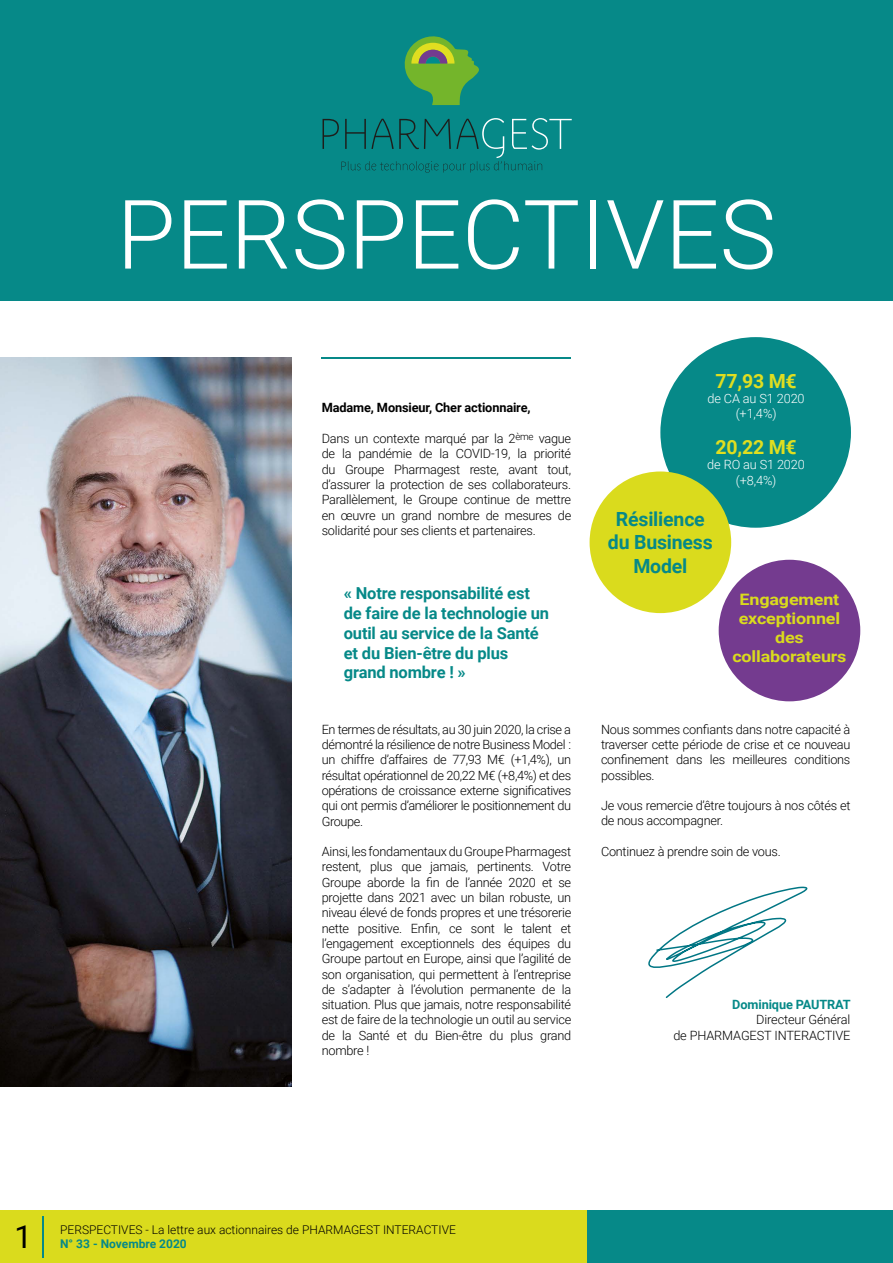
<style>
.page{position:relative;width:893px;height:1263px;background:#fff}
.page>*{position:absolute;margin:0;border:0;box-sizing:border-box;transform-origin:0 0}
.t1{font:300 96px "Roboto";color:#fff}
.t2{font:31.5px "Roboto";color:#000}
.t3{font:700 19.5px/23.4px "Roboto";letter-spacing:-.01em;color:#068988;text-align:center}
.t4{font:700 19.5px "Roboto";letter-spacing:-.01em;color:#e0de20}
.t5{font:700 16.5px/19.8px "Roboto";letter-spacing:-.01em;color:#068988}
.t6{font:700 15.75px/18.9px "Roboto";letter-spacing:-.01em;color:#dadb1d;text-align:center;scale:1.14 1}
.t7{font:300 12.75px/15.3px "Roboto";letter-spacing:-.02em;color:#000;text-align:justify}
.t8{font:300 12.75px/15.3px "Roboto";letter-spacing:-.01em;color:#fff;text-align:center}
.t9{font:700 12.75px "Roboto";letter-spacing:-.01em;color:#000}
.t10{font:700 12.75px "Roboto";letter-spacing:-.01em;color:#068988}
.t11{font:300 12px "Roboto";color:#000}
.t12{font:700 12px "Roboto";color:#068988}
.s1{color:#fff}
</style>
<div class="page">
<div style="left:586px;top:1211px;width:307px;height:52px;background:#068988"></div>
<div style="left:0;top:1211px;width:586px;height:52px;background:#dadb1d"></div>
<hr style="left:43px;top:1216px;width:1px;height:42px;background:#068988">
<div style="left:660px;top:337px;width:191px;height:191px;background:#068988;border-radius:50%"></div>
<div style="left:719px;top:560px;width:141px;height:141px;background:#743b8f;border-radius:50%"></div>
<div style="left:0;top:0;width:893px;height:301px;background:#068988"></div>
<img style="left:0;top:357px;width:292px;height:729px">
<hr style="left:322px;top:357px;width:249px;height:1px;background:#068988">
<svg style="left:404px;top:36px;width:75px;height:69px"></svg>
<svg style="left:323px;top:118px;width:249px;height:55px"></svg>
<div style="left:590px;top:471px;width:141px;height:142px;background:#dadb1d;border-radius:50%"></div>
<svg style="left:648px;top:886px;width:160px;height:112px"></svg>
<h1 class="t1" style="left:117px;top:167px;width:661px">PERSPECTIVES</h1>
<p class="t9" style="left:322px;top:399px;width:210px">Madame, Monsieur, Cher actionnaire,</p>
<p class="t7" style="left:322px;top:430px;width:251px">Dans un contexte marqué par la 2<sup>ème</sup> vague de la pandémie de la COVID-19, la priorité du Groupe Pharmagest reste, avant tout, d’assurer la protection de ses collaborateurs.<br>Parallèlement, le Groupe continue de mettre en œuvre un grand nombre de mesures de solidarité pour ses clients et partenaires.</p>
<p class="t5" style="left:344px;top:583px;width:207px">« Notre responsabilité est de faire de la technologie un outil au service de la Santé et du Bien-être du plus grand nombre ! »</p>
<p class="t7" style="left:322px;top:721px;width:251px">En termes de résultats, au 30 juin 2020, la crise a démontré la résilience de notre Business Model<span class="s1">-</span>: un chiffre d’affaires de 77,93 M€ (+1,4%), un résultat opérationnel de 20,22 M€ (+8,4%) et des opérations de croissance externe significatives qui ont permis d’améliorer le positionnement du Groupe.</p>
<p class="t7" style="left:322px;top:843px;width:251px">Ainsi, les fondamentaux du Groupe Pharmagest restent, plus que jamais, pertinents. Votre Groupe aborde la fin de l’année 2020 et se projette dans 2021 avec un bilan robuste, un niveau élevé de fonds propres et une trésorerie nette positive. Enfin, ce sont le talent et l’engagement exceptionnels des équipes du Groupe partout en Europe, ainsi que l’agilité de son organisation, qui permettent à l’entreprise de s’adapter à l’évolution permanente de la situation. Plus que jamais, notre responsabilité est de faire de la technologie un outil au service de la Santé et du Bien-être du plus grand nombre !</p>
<h3 class="t4" style="left:715px;top:367px;width:83px">77,93 M€</h3>
<p class="t8" style="left:708px;top:390px;width:99px">de CA au S1 2020 (+1,4%)</p>
<h3 class="t4" style="left:715px;top:434px;width:83px">20,22 M€</h3>
<p class="t8" style="left:707px;top:457px;width:99px">de RO au S1 2020 (+8,4%)</p>
<h3 class="t3" style="left:608px;top:507px;width:106px">Résilience du Business<br>Model</h3>
<p class="t6" style="left:732px;top:589px;width:102px">Engagement exceptionnel des collaborateurs</p>
<p class="t7" style="left:601px;top:721px;width:251px">Nous sommes confiants dans notre capacité à traverser cette période de crise et ce nouveau confinement dans les meilleures conditions possibles.</p>
<p class="t7" style="left:601px;top:797px;width:251px">Je vous remercie d’être toujours à nos côtés et de nous accompagner.</p>
<p class="t7" style="left:601px;top:843px;width:181px">Continuez à prendre soin de vous.</p>
<p class="t10" style="left:732px;top:995px;width:120px">Dominique PAUTRAT</p>
<p class="t7" style="left:673px;top:1012px;width:179px;text-align:right">Directeur Général<br>de PHARMAGEST INTERACTIVE</p>
<h2 class="t2" style="left:15px;top:1215px;width:19px">1</h2>
<p class="t11" style="left:60px;top:1221px;width:397px">PERSPECTIVES - La lettre aux actionnaires de PHARMAGEST INTERACTIVE</p>
<p class="t12" style="left:60px;top:1235px;width:128px">N° 33 - Novembre 2020</p>
</div>
